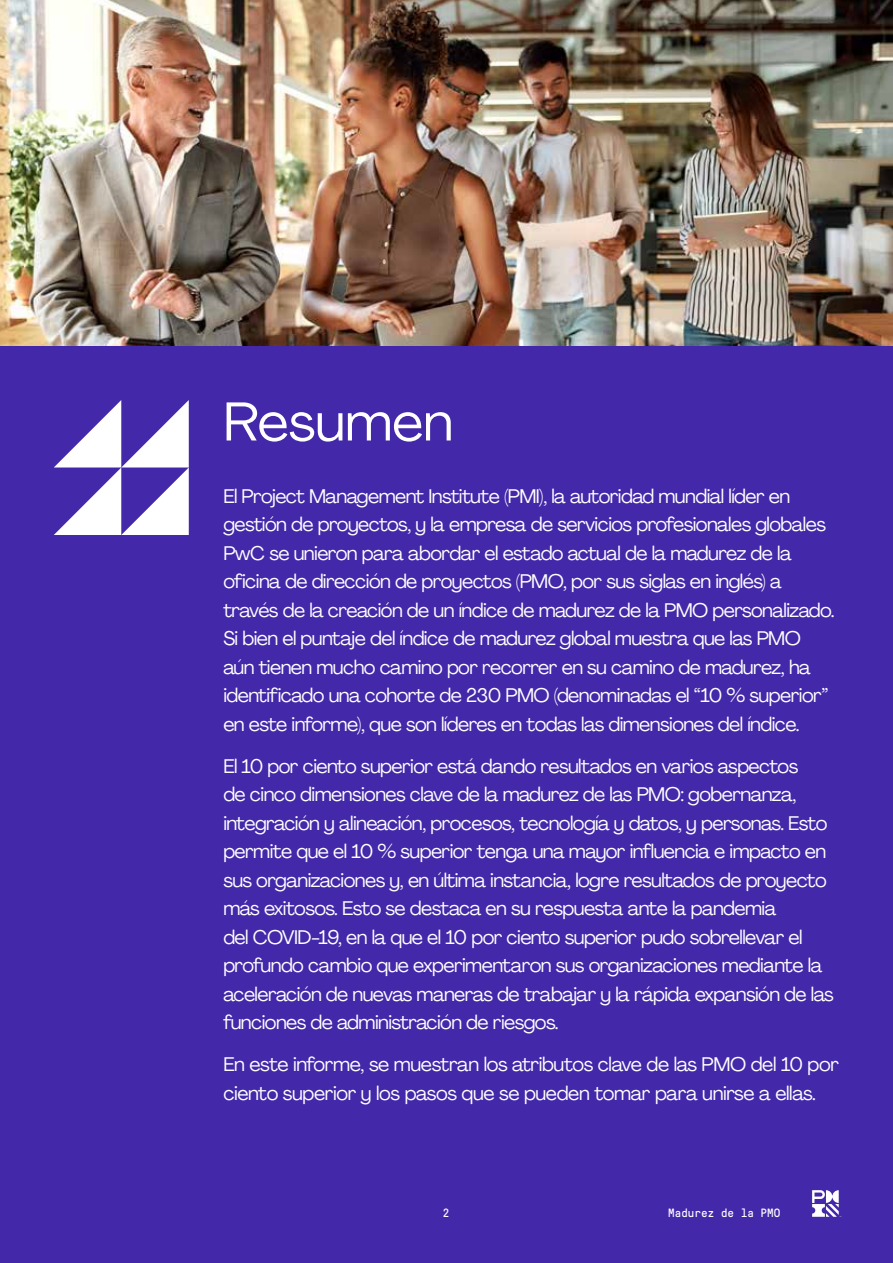
<style>
.page{position:relative;width:893px;height:1263px;background:#4328a9}
.page>*{position:absolute;margin:0;border:0;box-sizing:border-box;transform-origin:0 0}
.t1{font:54px "Agrandir";color:#fff}
.t2{font:19.5px/28.5px "Agrandir";letter-spacing:-.03em;color:#fff}
.t3{font:12px "GT Pressura Mono";color:#fff}
</style>
<div class="page">
<svg style="left:812px;top:1190px;width:29px;height:27px"></svg>
<svg style="left:54px;top:400px;width:135px;height:135px"></svg>
<img style="left:0;top:0;width:893px;height:345px">
<h1 class="t1" style="left:223px;top:388px;width:231px">Resumen</h1>
<p class="t2" style="left:223px;top:481px;width:613px">El Project Management Institute (PMI), la autoridad mundial líder en gestión de proyectos, y la empresa de servicios profesionales globales PwC se unieron para abordar el estado actual de la madurez de la oficina de dirección de proyectos (PMO, por sus siglas en inglés) a través de la creación de un índice de madurez de la PMO personalizado.<br>Si bien el puntaje del índice de madurez global muestra que las PMO aún tienen mucho camino por recorrer en su camino de madurez, ha identificado una cohorte de 230 PMO (denominadas el “10 % superior” en este informe), que son líderes en todas las dimensiones del índice.</p>
<p class="t2" style="left:223px;top:751px;width:612px">El 10 por ciento superior está dando resultados en varios aspectos<br>de cinco dimensiones clave de la madurez de las PMO: gobernanza, integración y alineación, procesos, tecnología y datos, y personas. Esto permite que el 10 % superior tenga una mayor influencia e impacto en sus organizaciones y, en última instancia, logre resultados de proyecto más exitosos. Esto se destaca en su respuesta ante la pandemia<br>del COVID-19, en la que el 10 por ciento superior pudo sobrellevar el profundo cambio que experimentaron sus organizaciones mediante la aceleración de nuevas maneras de trabajar y la rápida expansión de las funciones de administración de riesgos.</p>
<p class="t2" style="left:223px;top:1050px;width:617px">En este informe, se muestran los atributos clave de las PMO del 10 por ciento superior y los pasos que se pueden tomar para unirse a ellas.</p>
<p class="t3" style="left:443px;top:1206px;width:8px">2</p>
<p class="t3" style="left:668px;top:1206px;width:114px">Madurez de la PMO</p>
</div>
